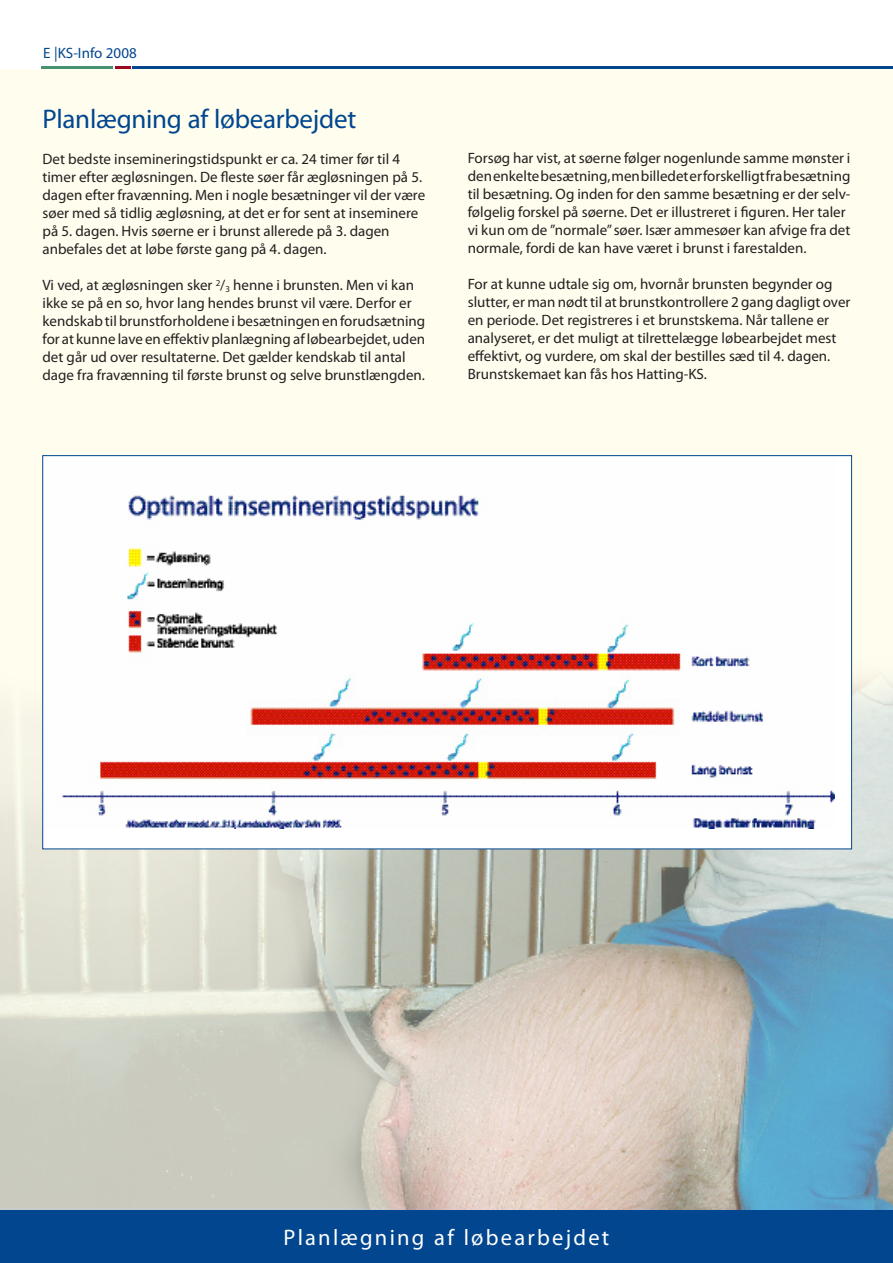
<style>
.page{position:relative;width:893px;height:1263px;background:#fff}
.page>*{position:absolute;margin:0;border:0;box-sizing:border-box;transform-origin:0 0}
.Overskrift{font:27px "Myriad Pro";letter-spacing:-.01em;color:#01468e}
.t1{font:22.5px "Myriad Pro";letter-spacing:.1em;color:#fff}
.t2{font:15px/18px "Myriad Pro";color:#231f20}
.t3{font:15px "Myriad Pro";color:#01468e}
</style>
<div class="page">
<svg style="left:42px;top:66px;width:71px;height:4px"></svg>
<svg style="left:115px;top:66px;width:15px;height:4px"></svg>
<svg style="left:132px;top:66px;width:761px;height:4px;background:#4073a6"></svg>
<div style="left:0;top:1210px;width:893px;height:53px;background:#01468e"></div>
<div style="left:0;top:70px;width:893px;height:1138px;background:#fffdee"></div>
<img style="left:0;top:455px;width:893px;height:755px">
<div style="left:43px;top:456px;width:809px;height:393px;background:#fff"></div>
<img style="left:62px;top:495px;width:772px;height:334px">
<p class="t3" style="left:43px;top:44px;width:95px">E |KS-Info 2008</p>
<p class="Overskrift" style="left:43px;top:102px;width:315px">Planlægning af løbearbejdet</p>
<p class="t2" style="left:43px;top:150px;width:384px">Det bedste insemineringstidspunkt er ca. 24 timer før til 4 timer efter ægløsningen. De fleste søer får ægløsningen på 5. dagen efter fravænning. Men i nogle besætninger vil der være søer med så tidlig ægløsning, at det er for sent at inseminere på 5. dagen. Hvis søerne er i brunst allerede på 3. dagen anbefales det at løbe første gang på 4. dagen.</p>
<p class="t2" style="left:43px;top:276px;width:384px">Vi ved, at ægløsningen sker <sup>2</sup>/<sub>3</sub> henne i brunsten. Men vi kan ikke se på en so, hvor lang hendes brunst vil være. Derfor er kendskab til brunstforholdene i besætningen en forudsætning</p>
<p class="t2" style="left:43px;top:330px;width:384px">for at kunne lave en effektiv planlægning af løbearbejdet, uden det går ud over resultaterne. Det gælder kendskab til antal dage fra fravænning til første brunst og selve brunstlængden.</p>
<p class="t2" style="left:468px;top:149px;width:384px">Forsøg har vist, at søerne følger nogenlunde samme mønster i den enkelte besætning, men billedet er forskelligt fra besætning til besætning. Og inden for den samme besætning er der selv&shy;følgelig forskel på søerne. Det er illustreret i figuren. Her taler vi kun om de ”normale” søer. Især ammesøer kan afvige fra det normale, fordi de kan have været i brunst i farestalden.</p>
<p class="t2" style="left:468px;top:275px;width:384px">For at kunne udtale sig om, hvornår brunsten begynder og slutter, er man nødt til at brunstkontrollere 2 gang dagligt over en periode. Det registreres i et brunstskema. Når tallene er analyseret, er det muligt at tilrettelægge løbearbejdet mest effektivt, og vurdere, om skal der bestilles sæd til 4. dagen.</p>
<p class="t2" style="left:468px;top:365px;width:241px">Brunstskemaet kan fås hos Hatting-KS.</p>
<h2 class="t1" style="left:284px;top:1224px;width:327px">Planlægning af løbearbejdet</h2>
</div>
